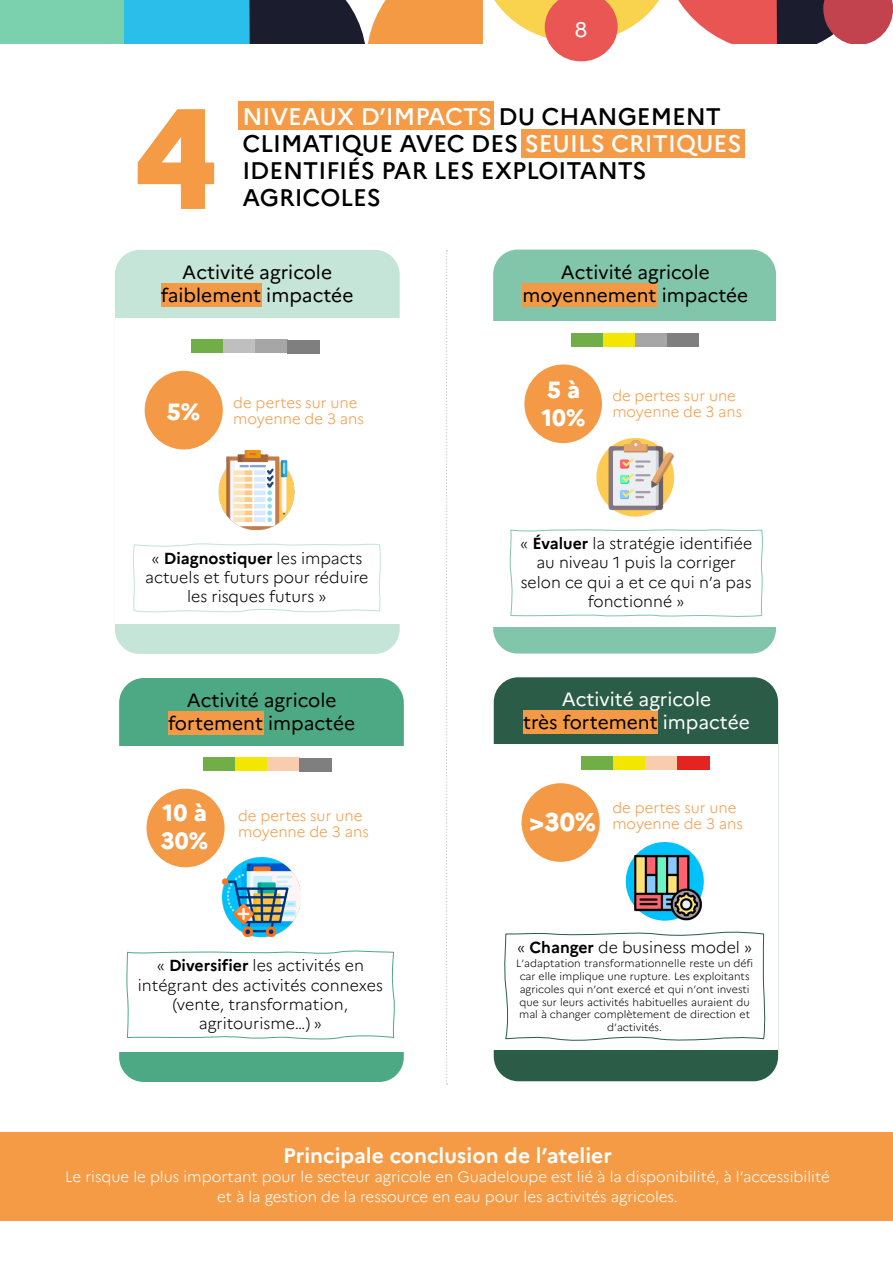
<style>
.page{position:relative;width:893px;height:1263px;background:#fff}
.page>*{position:absolute;margin:0;border:0;box-sizing:border-box;transform-origin:0 0}
.t1{font:800 142.5px "Marianne";color:#f59b46}
.t2{font:800 25.65px "Marianne";color:#fff}
.t3{font:500 24px/27px "Marianne";color:#000}
.t4{font:800 23.4px/28.2px "Marianne";color:#fff}
.t5{font:700 21px "Marianne";color:#fff}
.t6{font:21px "Marianne";color:#fff}
.t7{font:19.2px/23.1px "Marianne";color:#000;text-align:center}
.t8{font:19.2px/23.1px "Marianne";color:#fff;text-align:center}
.t9{font:300 16.05px/19.2px "Marianne";color:#000;text-align:center}
.t10{font:300 15px/19.5px "Marianne";color:#fff;text-align:center}
.t11{font:300 15px/16px "Marianne";color:#f49a46}
.t12{font:300 10.65px/12.8px "Marianne";letter-spacing:-.005em;color:#000;text-align:center}
.s1{color:#fff}
.s2{font-weight:700}
.s3{color:#000}
</style>
<div class="page">
<div style="left:0;top:1132px;width:893px;height:88px;background:#f59b46"></div>
<div style="left:521px;top:129px;width:223px;height:29px;background:#f59b47"></div>
<div style="left:238px;top:101px;width:255px;height:29px;background:#f59b47"></div>
<div style="left:0;top:0;width:124px;height:44px;background:#7bd0ae"></div>
<div style="left:124px;top:0;width:127px;height:44px;background:#2cbeea"></div>
<svg style="left:249px;top:0;width:644px;height:61px"></svg>
<div style="left:115px;top:250px;width:285px;height:404px;background:#c5e5d8;border-radius:25px"></div>
<div style="left:115px;top:318px;width:285px;height:306px;background:#fff"></div>
<div style="left:161px;top:283px;width:100px;height:24px;background:#f49a46"></div>
<svg style="left:133px;top:543px;width:248px;height:70px"></svg>
<div style="left:145px;top:371px;width:78px;height:78px;background:#f49a46;border-radius:50%"></div>
<div style="left:192px;top:339px;width:32px;height:14px;background:#71ae47"></div>
<div style="left:224px;top:339px;width:32px;height:14px;background:#bfbfbf"></div>
<div style="left:256px;top:339px;width:32px;height:14px;background:#a6a6a6"></div>
<div style="left:288px;top:340px;width:32px;height:13px;background:#7f7f7f"></div>
<img style="left:218px;top:450px;width:77px;height:79px">
<div style="left:493px;top:250px;width:283px;height:403px;background:#81c6aa;border-radius:25px"></div>
<div style="left:492px;top:321px;width:285px;height:305px;background:#fff"></div>
<svg style="left:509px;top:529px;width:254px;height:88px"></svg>
<div style="left:522px;top:283px;width:134px;height:23px;background:#f49a46"></div>
<div style="left:524px;top:364px;width:78px;height:79px;background:#f49a46;border-radius:50%"></div>
<div style="left:571px;top:333px;width:32px;height:14px;background:#71ae47"></div>
<div style="left:603px;top:333px;width:32px;height:14px;background:#f3e600"></div>
<div style="left:635px;top:333px;width:32px;height:14px;background:#a6a6a6"></div>
<div style="left:667px;top:333px;width:32px;height:14px;background:#7f7f7f"></div>
<div style="left:596px;top:438px;width:78px;height:79px;background:#ffca51;border-radius:50%"></div>
<img style="left:605px;top:439px;width:70px;height:72px">
<div style="left:119px;top:678px;width:285px;height:404px;background:#4da984;border-radius:25px"></div>
<div style="left:119px;top:746px;width:285px;height:306px;background:#fff"></div>
<svg style="left:126px;top:950px;width:269px;height:90px"></svg>
<div style="left:168px;top:711px;width:95px;height:23px;background:#f49a46"></div>
<div style="left:146px;top:789px;width:79px;height:78px;background:#f49a46;border-radius:50%"></div>
<div style="left:203px;top:757px;width:33px;height:14px;background:#71ae47"></div>
<div style="left:236px;top:757px;width:32px;height:14px;background:#f3e600"></div>
<div style="left:268px;top:757px;width:32px;height:14px;background:#f9ccad"></div>
<div style="left:300px;top:758px;width:32px;height:14px;background:#7f7f7f"></div>
<img style="left:222px;top:858px;width:78px;height:78px">
<div style="left:494px;top:677px;width:284px;height:404px;background:#2a5c48;border-radius:25px"></div>
<div style="left:493px;top:744px;width:285px;height:306px;background:#fff"></div>
<svg style="left:504px;top:931px;width:262px;height:110px"></svg>
<div style="left:581px;top:756px;width:32px;height:13px;background:#71ae47"></div>
<div style="left:613px;top:756px;width:32px;height:13px;background:#f3e600"></div>
<div style="left:645px;top:756px;width:32px;height:13px;background:#f9ccad"></div>
<div style="left:677px;top:756px;width:32px;height:14px;background:#e52320"></div>
<div style="left:522px;top:783px;width:78px;height:79px;background:#f49a46;border-radius:50%"></div>
<div style="left:523px;top:710px;width:135px;height:24px;background:#f49a46"></div>
<div style="left:626px;top:842px;width:78px;height:79px;background:#00c1fb;border-radius:50%"></div>
<img style="left:633px;top:852px;width:69px;height:69px">
<svg style="left:446px;top:250px;width:1px;height:835px"></svg>
<h3 class="t6" style="left:575px;top:16px;width:14px">8</h3>
<h1 class="t1" style="left:133px;top:71px;width:87px">4</h1>
<h3 class="t3" style="left:242px;top:103px;width:501px"><span class="s1">NIVEAUX D’IMPACTS</span> DU CHANGEMENT<br>CLIMATIQUE AVEC DES <span class="s1">SEUILS CRITIQUES<br></span>IDENTIFIÉS PAR LES EXPLOITANTS<br>AGRICOLES</h3>
<p class="t7" style="left:161px;top:260px;width:194px">Activité agricole faiblement impactée</p>
<p class="t11" style="left:233px;top:394px;width:126px">de pertes sur une</p>
<h3 class="t4" style="left:167px;top:397px;width:35px">5%</h3>
<p class="t11" style="left:233px;top:410px;width:132px">moyenne de 3 ans</p>
<p class="t9" style="left:145px;top:548px;width:225px">« <span class="s2">Diagnostiquer</span> les impacts actuels et futurs pour réduire les risques futurs »</p>
<p class="t7" style="left:168px;top:688px;width:189px">Activité agricole fortement impactée</p>
<h3 class="t4" style="left:161px;top:799px;width:49px">10 à<br>30%</h3>
<p class="t11" style="left:238px;top:808px;width:132px">de pertes sur une moyenne de 3 ans</p>
<p class="t9" style="left:138px;top:956px;width:247px">« <span class="s2">Diversifier</span> les activités en intégrant des activités connexes (vente, transformation, agritourisme…) »</p>
<p class="t7" style="left:522px;top:260px;width:227px">Activité agricole moyennement impactée</p>
<h3 class="t4" style="left:541px;top:375px;width:45px">5 à<br>10%</h3>
<p class="t11" style="left:612px;top:388px;width:131px">de pertes sur une moyenne de 3 ans</p>
<p class="t9" style="left:520px;top:534px;width:234px">« <span class="s2">Évaluer</span> la stratégie identifiée au niveau 1 puis la corriger selon ce qui a et ce qui n’a pas fonctionné »</p>
<p class="t8" style="left:523px;top:687px;width:228px">Activité agricole<br><span class="s3">très fortement</span> impactée</p>
<h2 class="t2" style="left:529px;top:806px;width:68px">&gt;30%</h2>
<p class="t11" style="left:612px;top:799px;width:132px">de pertes sur une moyenne de 3 ans</p>
<p class="t9" style="left:517px;top:938px;width:237px">« <span class="s2">Changer</span> de business model »</p>
<p class="t12" style="left:516px;top:957px;width:239px">L’adaptation transformationnelle reste un défi car elle implique une rupture. Les exploitants agricoles qui n’ont exercé et qui n’ont investi que sur leurs activités habituelles auraient du mal à changer complètement de direction et d’activités.</p>
<h3 class="t5" style="left:283px;top:1142px;width:330px">Principale conclusion de l’atelier</h3>
<p class="t10" style="left:65px;top:1167px;width:766px">Le risque le plus important pour le secteur agricole en Guadeloupe est lié à la disponibilité, à l’accessibilité et à la gestion de la ressource en eau pour les activités agricoles.</p>
</div>
